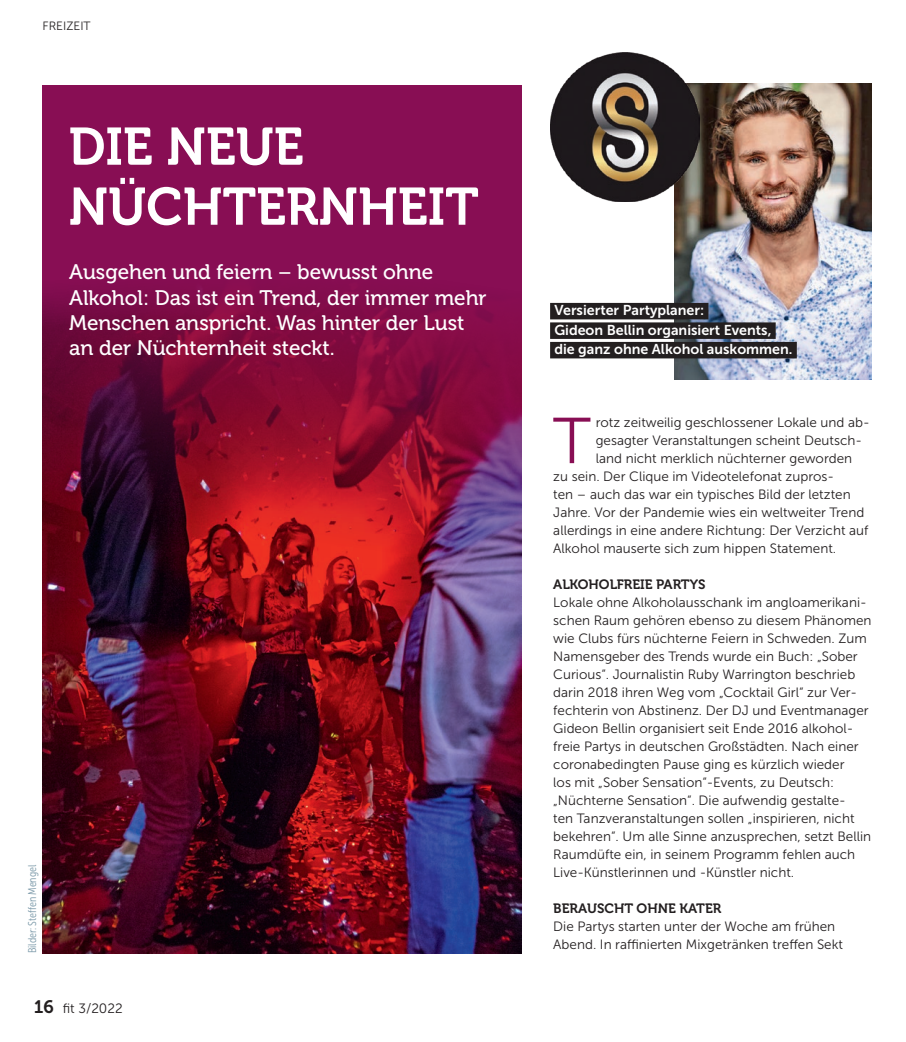
<style>
.page{position:relative;width:906px;height:1042px;background:#fff}
.page>*{position:absolute;margin:0;border:0;box-sizing:border-box;transform-origin:0 0}
.t1{font:64.65px "Museo Sans 300";color:#880e54}
.t2{font:52.5px/60px "Museo 700";color:#fff}
.t3{font:21px/25.2px "Museo 500";color:#fff}
.t4{font:14.25px/19.5px "Museo Sans 700";color:#fff}
.t5{font:13.5px/18px "Museo Sans 300";color:#231f20}
.t6{font:13.5px "Museo 700";color:#231f20}
.t7{font:12px "Museo Sans 300";color:#231f20}
.t8{font:11.25px "Museo Sans Cond 300";color:#7b99a9}
.s1{font-family:"Museo Sans 700";font-size:18px}
</style>
<div class="page">
<img style="left:674px;top:84px;width:197px;height:295px">
<div style="left:43px;top:85px;width:479px;height:868px;background:#880e54"></div>
<img style="left:43px;top:296px;width:479px;height:657px">
<img style="left:550px;top:53px;width:149px;height:149px">
<div style="left:550px;top:303px;width:158px;height:16px;background:#231f20"></div>
<div style="left:550px;top:322px;width:225px;height:17px;background:#231f20"></div>
<div style="left:550px;top:342px;width:247px;height:16px;background:#231f20"></div>
<p class="t7" style="left:43px;top:20px;width:50px">FREIZEIT</p>
<h2 class="t2" style="left:69px;top:117px;width:412px">DIE NEUE<br>NÜCHTERNHEIT</h2>
<h3 class="t3" style="left:69px;top:260px;width:419px">Ausgehen und feiern – bewusst ohne Alkohol: Das ist ein Trend, der immer mehr Menschen anspricht. Was hinter der Lust an der Nüchternheit steckt.</h3>
<p class="t8" style="left:26px;top:953px;width:90px;rotate:-90deg">Bilder: Steffen Mengel</p>
<p class="t5" style="left:34px;top:999px;width:90px"><span class="s1">16</span> fit 3/2022</p>
<p class="t4" style="left:554px;top:300px;width:240px">Versierter Partyplaner:<br>Gideon Bellin organisiert Events, die ganz ohne Alkohol auskommen.</p>
<h1 class="t1" style="left:553px;top:406px;width:40px">T</h1>
<p class="t5" style="left:596px;top:413px;width:275px">rotz zeitweilig geschlossener Lokale und ab-</p>
<p class="t5" style="left:596px;top:431px;width:268px">gesagter Veranstaltungen scheint Deutsch-</p>
<p class="t5" style="left:596px;top:449px;width:258px">land nicht merklich nüchterner geworden</p>
<p class="t5" style="left:553px;top:467px;width:282px">zu sein. Der Clique im Videotelefonat zupros-</p>
<p class="t5" style="left:553px;top:485px;width:299px">ten – auch das war ein typisches Bild der letzten</p>
<p class="t5" style="left:553px;top:503px;width:312px">Jahre. Vor der Pandemie wies ein weltweiter Trend</p>
<p class="t5" style="left:553px;top:521px;width:317px">allerdings in eine andere Richtung: Der Verzicht auf</p>
<p class="t5" style="left:553px;top:539px;width:284px">Alkohol mauserte sich zum hippen Statement.</p>
<p class="t6" style="left:553px;top:577px;width:154px">ALKOHOLFREIE PARTYS</p>
<p class="t5" style="left:553px;top:593px;width:320px">Lokale ohne Alkoholausschank im angloamerikani&shy;schen Raum gehören ebenso zu diesem Phänomen wie Clubs fürs nüchterne Feiern in Schweden. Zum Namensgeber des Trends wurde ein Buch: „Sober Curious“. Journalistin Ruby Warrington beschrieb darin 2018 ihren Weg vom „Cocktail Girl“ zur Ver&shy;fechterin von Abstinenz. Der DJ und Eventmanager Gideon Bellin organisiert seit Ende 2016 alkohol&shy;freie Partys in deutschen Großstädten. Nach einer coronabedingten Pause ging es kürzlich wieder<br>los mit „Sober Sensation“-Events, zu Deutsch: „Nüchterne Sensation“. Die aufwendig gestalte-<br>ten Tanzveranstaltungen sollen „inspirieren, nicht bekehren“. Um alle Sinne anzusprechen, setzt Bellin Raumdüfte ein, in seinem Programm fehlen auch Live-Künstlerinnen und -Künstler nicht.</p>
<p class="t6" style="left:553px;top:901px;width:170px">BERAUSCHT OHNE KATER</p>
<p class="t5" style="left:553px;top:917px;width:291px">Die Partys starten unter der Woche am frühen<br>Abend. In raffinierten Mixgetränken treffen Sekt</p>
</div>
